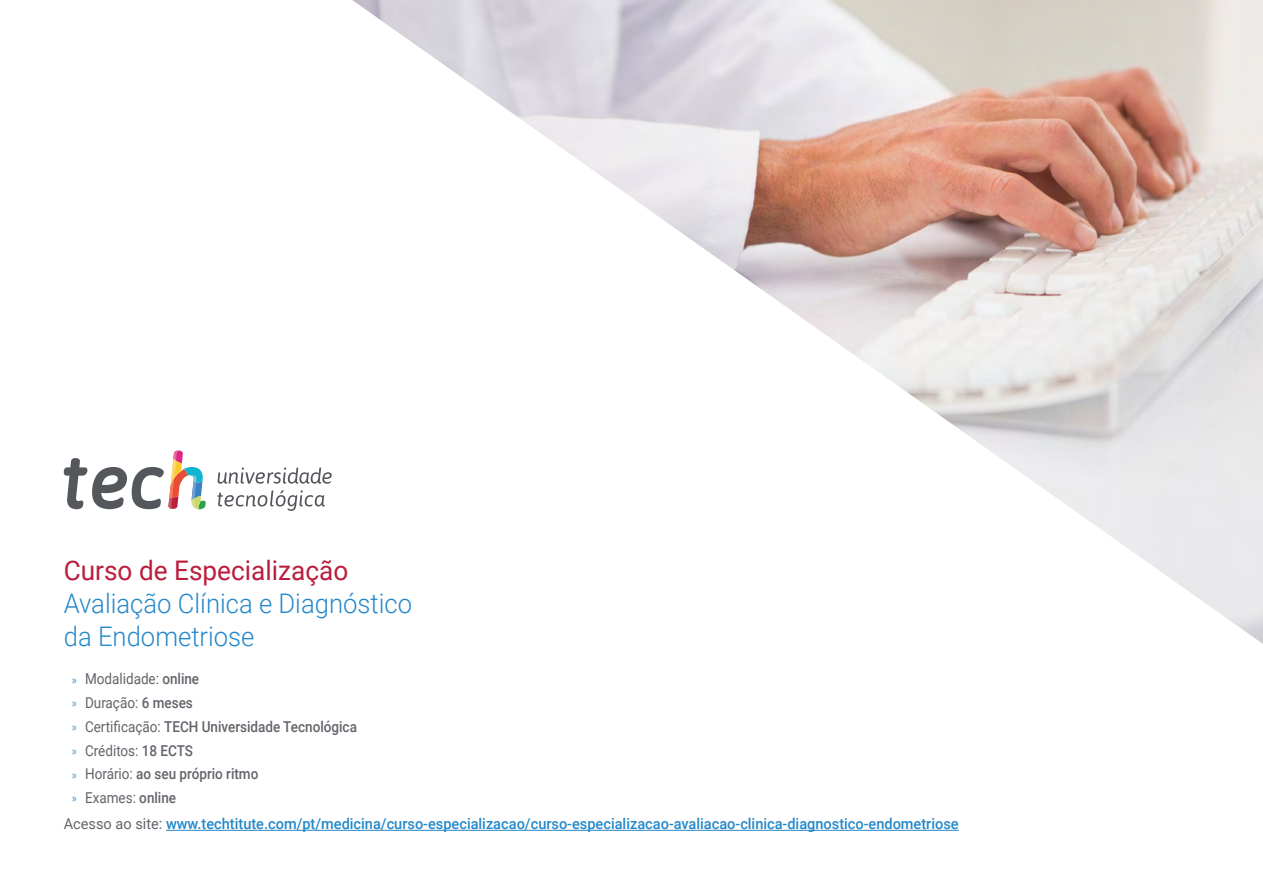
<style>
.page{position:relative;width:1263px;height:893px;background:#fff}
.page>*{position:absolute;margin:0;border:0;box-sizing:border-box;transform-origin:0 0}
.t1{font:300 27px/33px "Roboto";color:#2488c9;scale:.95 1}
.t2{font:27px "Roboto";color:#ba1e3c}
.t3{font:500 15px/23.7px "Roboto";color:#61646a;scale:.9 1}
.t4{font:500 15px "Roboto";color:#2488c9}
.s1{font-family:"Myriad Pro";font-weight:400;font-size:12px;color:#2488c9}
.s2{font-weight:400}
.s3{font-weight:400;color:#61646a}
</style>
<div class="page">
<img style="left:352px;top:0;width:911px;height:644px">
<hr style="left:166px;top:830px;width:793px;height:1px;background:#2488c9">
<svg style="left:218px;top:468px;width:114px;height:16px"></svg>
<svg style="left:217px;top:490px;width:108px;height:21px"></svg>
<svg style="left:64px;top:451px;width:142px;height:58px"></svg>
<h1 class="t2" style="left:64px;top:551px;width:286px">Curso de Especialização</h1>
<h1 class="t1" style="left:64px;top:586px;width:368px">Avaliação Clínica e Diagnóstico da Endometriose</h1>
<p class="t3" style="left:72px;top:667px;width:318px"><span class="s1">»</span> <span class="s2">Modalidade:</span> online<br><span class="s1">»</span> <span class="s2">Duração:</span> 6 meses<br><span class="s1">»</span> <span class="s2">Certificação:</span> TECH Universidade Tecnológica <span class="s1">»</span> <span class="s2">Créditos:</span> 18 ECTS<br><span class="s1">»</span> <span class="s2">Horário:</span> ao seu próprio ritmo<br><span class="s1">»</span> <span class="s2">Exames:</span> online</p>
<p class="t4" style="left:64px;top:813px;width:896px"><span class="s3">Acesso ao site:</span> www.techtitute.com/pt/medicina/curso-especializacao/curso-especializacao-avaliacao-clinica-diagnostico-endometriose</p>
</div>
